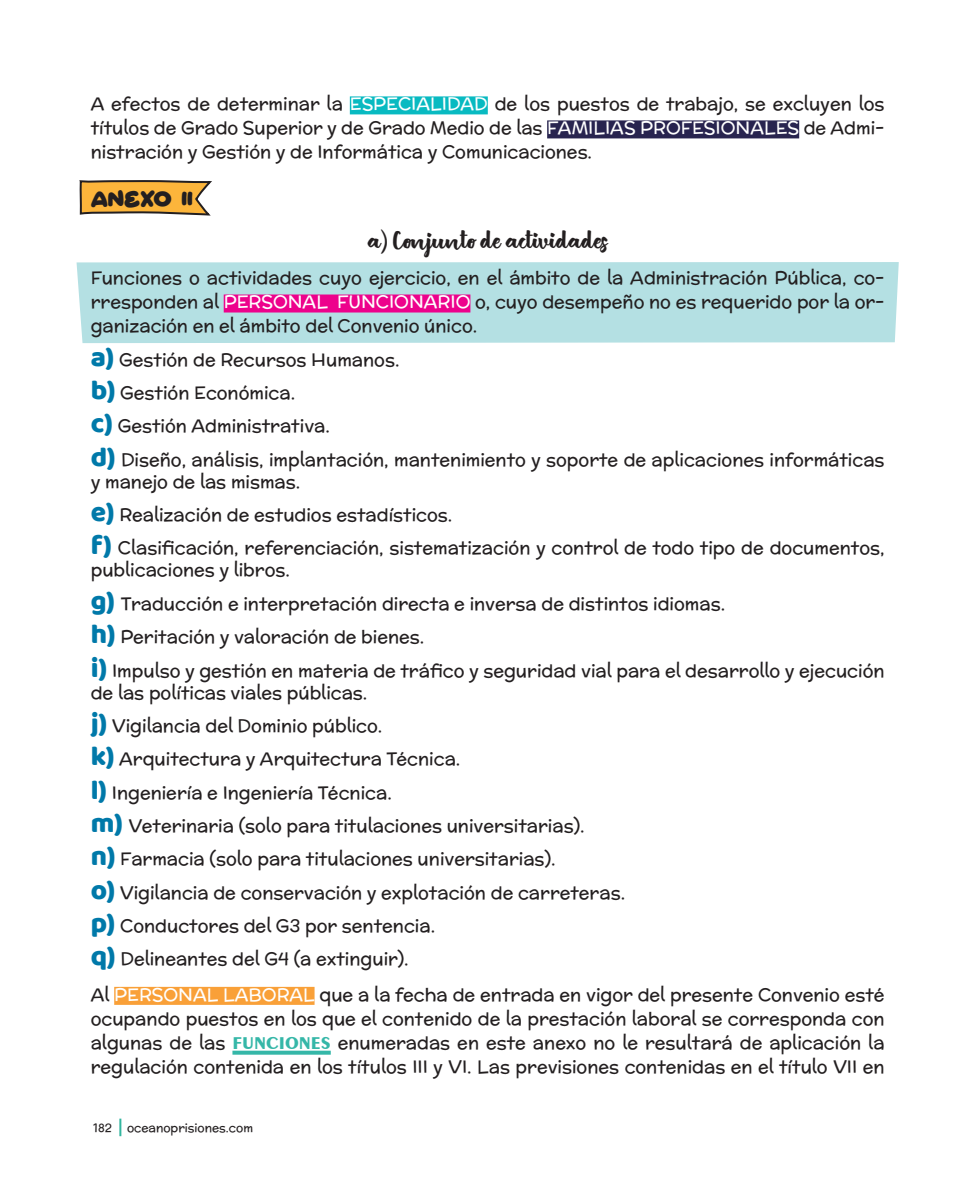
<style>
.page{position:relative;width:964px;height:1191px;background:#fff}
.page>*{position:absolute;margin:0;border:0;box-sizing:border-box;transform-origin:0 0}
.t1{font:20px "British Script";color:#231f20}
.t2{font:20px "Starborn";color:#231f20}
.t3{font:18px/24px "Mc Laren";color:#231f20;text-align:justify}
.t4{font:12px "Mc Laren";color:#231f20}
.s1{color:#fff}
.s2{font-family:"Baloo Bhai";font-size:28px;color:#0079a9}
.s3{font-family:"Exotic 350 BT";font-weight:700;color:#35b7a8}
</style>
<div class="page">
<svg style="left:119px;top:1118px;width:2px;height:18px"></svg>
<div style="left:77px;top:262px;width:822px;height:81px;background:#b4e0e3"></div>
<svg style="left:79px;top:180px;width:133px;height:36px;background:#dea950"></svg>
<div style="left:350px;top:96px;width:138px;height:18px;background:#08bac1"></div>
<div style="left:547px;top:120px;width:252px;height:18px;background:#28244f"></div>
<div style="left:224px;top:294px;width:246px;height:18px;background:#ed028c"></div>
<div style="left:114px;top:986px;width:200px;height:18px;background:#f9a038"></div>
<svg style="left:232px;top:1050px;width:99px;height:4px"></svg>
<p class="t3" style="left:91px;top:92px;width:795px">A efectos de determinar la <span class="s1">ESPECIALIDAD</span> de los puestos de trabajo, se excluyen los títulos de Grado Superior y de Grado Medio de las <span class="s1">FAMILIAS PROFESIONALES</span> de Admi&shy;nistración y Gestión y de Informática y Comunicaciones.</p>
<p class="t2" style="left:91px;top:186px;width:104px">ANEXO II</p>
<p class="t1" style="left:368px;top:230px;width:241px">a) Conjunto de actividades</p>
<p class="t3" style="left:91px;top:266px;width:795px">Funciones o actividades cuyo ejercicio, en el ámbito de la Administración Pública, co&shy;rresponden al <span class="s1">PERSONAL FUNCIONARIO</span> o, cuyo desempeño no es requerido por la or&shy;ganización en el ámbito del Convenio único.</p>
<p class="t3" style="left:91px;top:347px;width:310px"><span class="s2">a)</span> Gestión de Recursos Humanos.</p>
<p class="t3" style="left:91px;top:380px;width:206px"><span class="s2">b)</span> Gestión Económica.</p>
<p class="t3" style="left:91px;top:414px;width:241px"><span class="s2">c)</span> Gestión Administrativa.</p>
<p class="t3" style="left:91px;top:448px;width:795px;line-height:22px"><span class="s2">d)</span> Diseño, análisis, implantación, mantenimiento y soporte de aplicaciones informáticas y manejo de las mismas.</p>
<p class="t3" style="left:91px;top:502px;width:363px"><span class="s2">e)</span> Realización de estudios estadísticos.</p>
<p class="t3" style="left:91px;top:537px;width:795px;line-height:22px"><span class="s2">f)</span> Clasificación, referenciación, sistematización y control de todo tipo de documentos, publicaciones y libros.</p>
<p class="t3" style="left:91px;top:591px;width:636px"><span class="s2">g)</span> Traducción e interpretación directa e inversa de distintos idiomas.</p>
<p class="t3" style="left:91px;top:624px;width:335px"><span class="s2">h)</span> Peritación y valoración de bienes.</p>
<p class="t3" style="left:91px;top:659px;width:795px;line-height:22px"><span class="s2">i)</span> Impulso y gestión en materia de tráfico y seguridad vial para el desarrollo y ejecución de las políticas viales públicas.</p>
<p class="t3" style="left:91px;top:713px;width:293px"><span class="s2">j)</span> Vigilancia del Dominio público.</p>
<p class="t3" style="left:91px;top:746px;width:371px"><span class="s2">k)</span> Arquitectura y Arquitectura Técnica.</p>
<p class="t3" style="left:91px;top:780px;width:303px"><span class="s2">l)</span> Ingeniería e Ingeniería Técnica.</p>
<p class="t3" style="left:91px;top:813px;width:495px"><span class="s2">m)</span> Veterinaria (solo para titulaciones universitarias).</p>
<p class="t3" style="left:91px;top:846px;width:466px"><span class="s2">n)</span> Farmacia (solo para titulaciones universitarias).</p>
<p class="t3" style="left:91px;top:880px;width:536px"><span class="s2">o)</span> Vigilancia de conservación y explotación de carreteras.</p>
<p class="t3" style="left:91px;top:913px;width:346px"><span class="s2">p)</span> Conductores del G3 por sentencia.</p>
<p class="t3" style="left:91px;top:946px;width:320px"><span class="s2">q)</span> Delineantes del G4 (a extinguir).</p>
<p class="t3" style="left:91px;top:982px;width:795px">Al <span class="s1">PERSONAL LABORAL</span> que a la fecha de entrada en vigor del presente Convenio esté ocupando puestos en los que el contenido de la prestación laboral se corresponda con algunas de las <span class="s3">FUNCIONES</span> enumeradas en este anexo no le resultará de aplicación la regulación contenida en los títulos III y VI. Las previsiones contenidas en el título VII en</p>
<p class="t4" style="left:93px;top:1118px;width:20px">182</p>
<p class="t4" style="left:127px;top:1118px;width:128px">oceanoprisiones.com</p>
</div>
